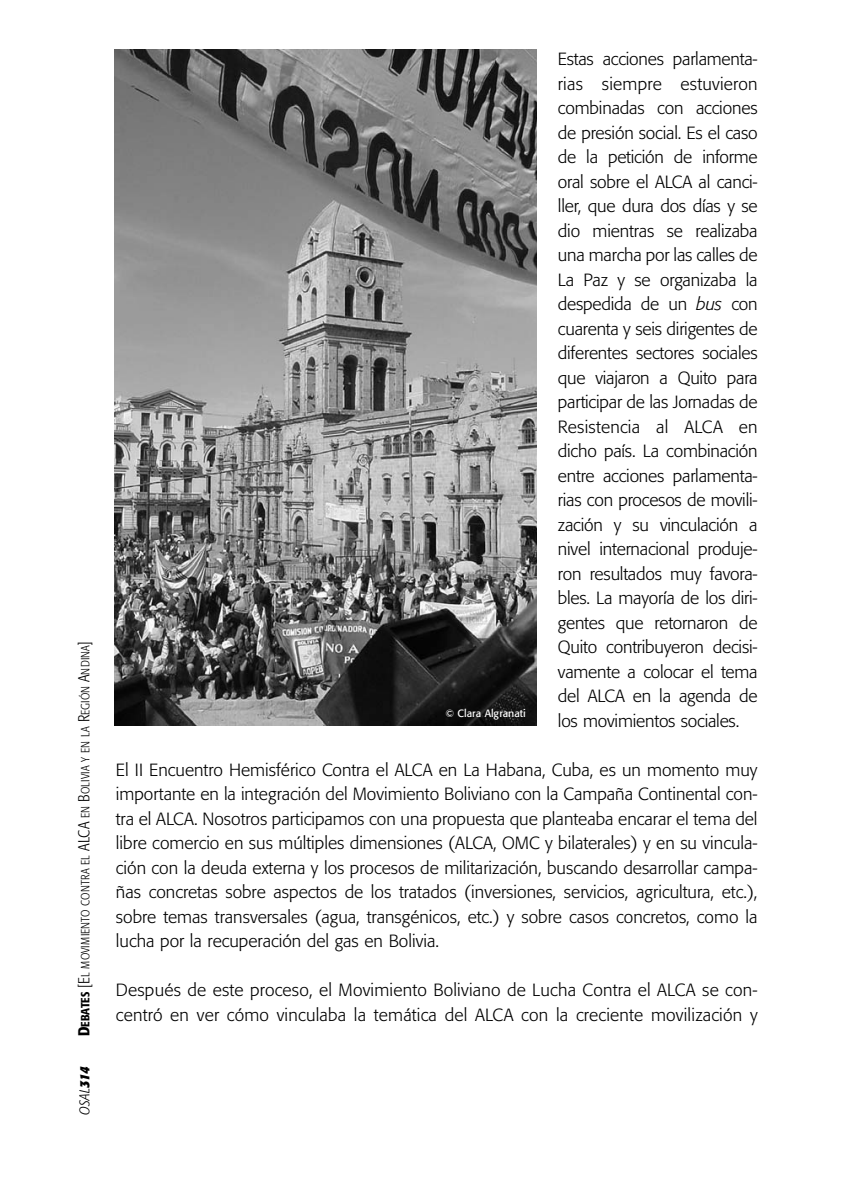
<style>
.page{position:relative;width:844px;height:1190px;background:#fff}
.page>*{position:absolute;margin:0;border:0;box-sizing:border-box;transform-origin:0 0}
.t1{font:300 17.5px/24.5px "Formata";letter-spacing:.01em;color:#000;text-align:justify}
.t2{font:italic 300 condensed 14px "Formata";color:#000}
.t3{font:300 condensed 11.9px "Formata";letter-spacing:.01em;color:#000}
.t4{font:10.5px "Formata";color:#fff}
.s1{font-weight:500;font-size:15.75px}
.s2{font-weight:500}
.s3{font-size:15.75px}
.s4{font-weight:700}
.s5{font-style:italic}
</style>
<div class="page">
<img style="left:114px;top:50px;width:423px;height:675px">
<p class="t3" style="left:80px;top:1036px;width:396px;rotate:-90deg"><span class="s1">D</span><span class="s2">EBATES</span> <span class="s3">[E</span>L MOVIMIENTO CONTRA EL <span class="s3">ALCA</span> EN <span class="s3">B</span>OLIVIA Y EN LA <span class="s3">R</span>EGIÓN <span class="s3">A</span>NDINA<span class="s3">]</span></p>
<p class="t2" style="left:79px;top:1115px;width:50px;rotate:-90deg">OSAL<span class="s4">314</span></p>
<p class="t1" style="left:558px;top:48px;width:201px">Estas acciones parlamenta&shy;rias siempre estuvieron combinadas con acciones de presión social. Es el caso de la petición de informe oral sobre el ALCA al canci&shy;ller, que dura dos días y se dio mientras se realizaba una marcha por las calles de La Paz y se organizaba la despedida de un <span class="s5">bus</span> con cuarenta y seis dirigentes de diferentes sectores sociales que viajaron a Quito para participar de las Jornadas de Resistencia al ALCA en dicho país. La combinación entre acciones parlamenta&shy;rias con procesos de movili&shy;zación y su vinculación a nivel internacional produje&shy;ron resultados muy favora&shy;bles. La mayoría de los diri&shy;gentes que retornaron de Quito contribuyeron decisi&shy;vamente a colocar el tema del ALCA en la agenda de los movimientos sociales.</p>
<p class="t1" style="left:116px;top:759px;width:643px">El II Encuentro Hemisférico Contra el ALCA en La Habana, Cuba, es un momento muy importante en la integración del Movimiento Boliviano con la Campaña Continental con&shy;tra el ALCA. Nosotros participamos con una propuesta que planteaba encarar el tema del libre comercio en sus múltiples dimensiones (ALCA, OMC y bilaterales) y en su vincula&shy;ción con la deuda externa y los procesos de militarización, buscando desarrollar campa&shy;ñas concretas sobre aspectos de los tratados (inversiones, servicios, agricultura, etc.), sobre temas transversales (agua, transgénicos, etc.) y sobre casos concretos, como la lucha por la recuperación del gas en Bolivia.</p>
<p class="t1" style="left:116px;top:979px;width:643px">Después de este proceso, el Movimiento Boliviano de Lucha Contra el ALCA se con&shy;centró en ver cómo vinculaba la temática del ALCA con la creciente movilización y</p>
<p class="t4" style="left:445px;top:708px;width:82px">© Clara Algranati</p>
</div>
